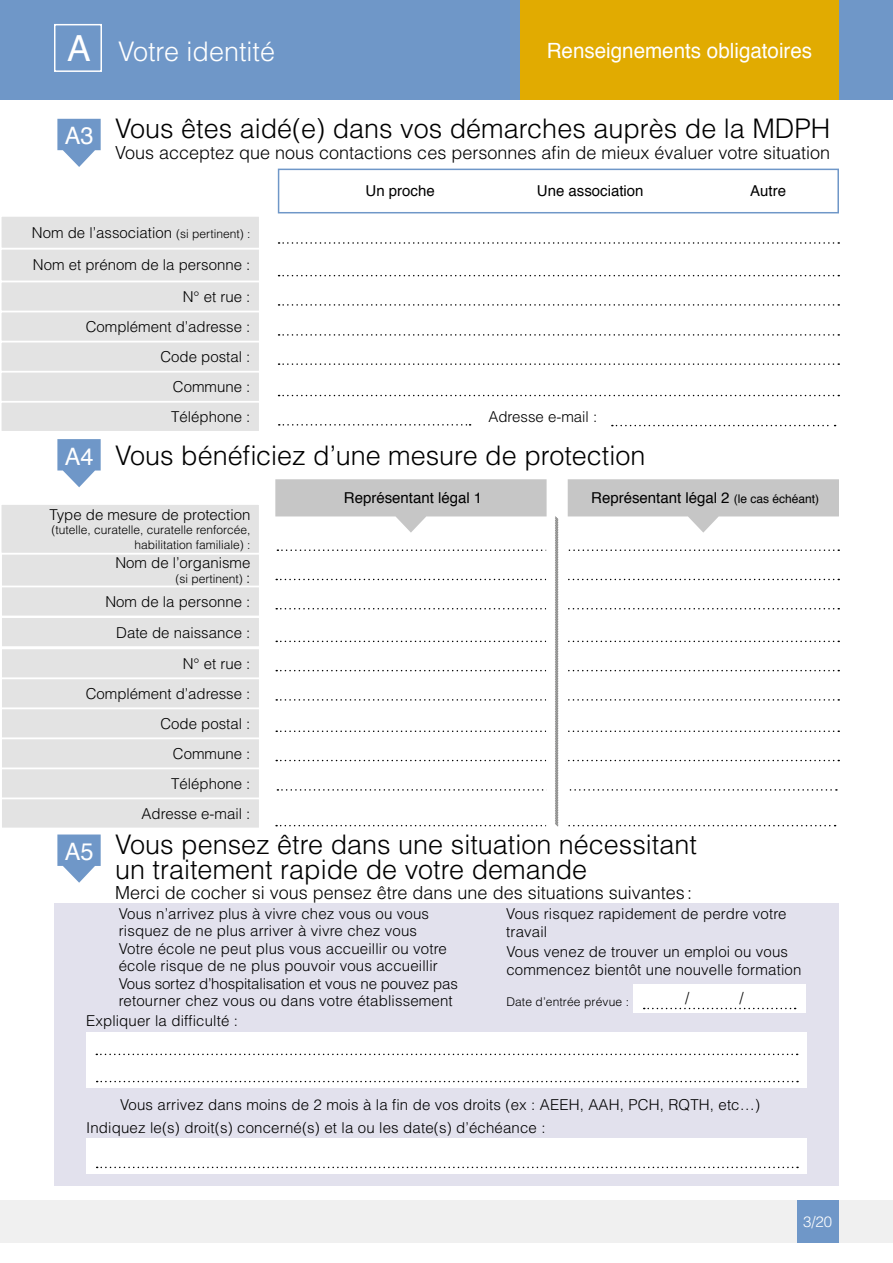
<style>
.page{position:relative;width:893px;height:1263px;background:#fff}
.page>*{position:absolute;margin:0;border:0;box-sizing:border-box;transform-origin:0 0}
.t1{font:36px "Helvetica";color:#fff}
.t2{font:300 27px/25.5px "Helvetica";color:#000}
.t3{font:300 27px "Helvetica";color:#fff}
.t4{font:24px "Helvetica";color:#fff}
.t5{font:21px "Helvetica";color:#fff}
.t6{font:300 18px "Helvetica";color:#000}
.t7{font:300 15px/16.5px "Helvetica";letter-spacing:.01em;color:#000}
.t8{font:300 15px/16.5px "Helvetica";letter-spacing:-.01em;color:#000}
.t9{font:15px "Helvetica";color:#000}
.t10{font:300 15px "Helvetica";color:#fff}
.t11{font:300 12px/14.4px "Helvetica";color:#000;text-align:right}
.s1{font-size:12px}
.s2{font-size:15px}
</style>
<div class="page">
<div style="left:0;top:1200px;width:893px;height:43px;background:#f0f0f0"></div>
<div style="left:796px;top:1200px;width:43px;height:43px;background:#6f97c8"></div>
<div style="left:54px;top:903px;width:785px;height:283px;background:#e2e1ed"></div>
<div style="left:0;top:0;width:893px;height:100px;background:#6f97c8"></div>
<div style="left:520px;top:0;width:319px;height:100px;background:#e1ab01"></div>
<div style="left:1px;top:282px;width:259px;height:29px;background:#e3e3e3"></div>
<div style="left:0;top:281px;width:260px;height:31px;border:2px solid #fff"></div>
<div style="left:1px;top:587px;width:259px;height:29px;background:#e3e3e3"></div>
<div style="left:0;top:586px;width:260px;height:31px;border:2px solid #fff"></div>
<div style="left:1px;top:617px;width:259px;height:30px;background:#e3e3e3"></div>
<div style="left:0;top:616px;width:260px;height:32px;border:2px solid #fff"></div>
<div style="left:1px;top:648px;width:259px;height:30px;background:#e3e3e3"></div>
<div style="left:0;top:648px;width:260px;height:31px;border:2px solid #fff"></div>
<div style="left:1px;top:249px;width:259px;height:32px;background:#e3e3e3"></div>
<div style="left:0;top:248px;width:260px;height:34px;border:2px solid #fff"></div>
<div style="left:1px;top:554px;width:259px;height:32px;background:#e3e3e3"></div>
<div style="left:0;top:553px;width:260px;height:34px;border:2px solid #fff"></div>
<div style="left:1px;top:504px;width:259px;height:49px;background:#e3e3e3"></div>
<div style="left:0;top:503px;width:260px;height:51px;border:2px solid #fff"></div>
<div style="left:1px;top:312px;width:259px;height:29px;background:#e3e3e3"></div>
<div style="left:0;top:311px;width:260px;height:31px;border:2px solid #fff"></div>
<div style="left:1px;top:678px;width:259px;height:30px;background:#e3e3e3"></div>
<div style="left:0;top:678px;width:260px;height:31px;border:2px solid #fff"></div>
<div style="left:1px;top:342px;width:259px;height:29px;background:#e3e3e3"></div>
<div style="left:0;top:341px;width:260px;height:31px;border:2px solid #fff"></div>
<div style="left:1px;top:708px;width:259px;height:30px;background:#e3e3e3"></div>
<div style="left:0;top:708px;width:260px;height:31px;border:2px solid #fff"></div>
<div style="left:1px;top:372px;width:259px;height:30px;background:#e3e3e3"></div>
<div style="left:0;top:371px;width:260px;height:31px;border:2px solid #fff"></div>
<div style="left:1px;top:738px;width:259px;height:30px;background:#e3e3e3"></div>
<div style="left:0;top:738px;width:260px;height:31px;border:2px solid #fff"></div>
<div style="left:1px;top:402px;width:259px;height:30px;background:#e3e3e3"></div>
<div style="left:0;top:401px;width:260px;height:31px;border:2px solid #fff"></div>
<div style="left:1px;top:768px;width:259px;height:30px;background:#e3e3e3"></div>
<div style="left:0;top:768px;width:260px;height:31px;border:2px solid #fff"></div>
<div style="left:1px;top:799px;width:259px;height:29px;background:#e3e3e3"></div>
<svg style="left:279px;top:304px;width:560px;height:2px"></svg>
<svg style="left:279px;top:363px;width:560px;height:2px"></svg>
<svg style="left:279px;top:275px;width:560px;height:1px"></svg>
<svg style="left:279px;top:242px;width:560px;height:2px"></svg>
<svg style="left:279px;top:334px;width:560px;height:2px"></svg>
<svg style="left:279px;top:395px;width:560px;height:1px"></svg>
<div style="left:1px;top:216px;width:259px;height:32px;background:#e3e3e3"></div>
<div style="left:0;top:215px;width:260px;height:34px;border:2px solid #fff"></div>
<div style="left:278px;top:169px;width:561px;height:44px;border:2px solid #6f97c8"></div>
<div style="left:86px;top:1032px;width:721px;height:56px;background:#fff"></div>
<svg style="left:96px;top:1054px;width:702px;height:1px"></svg>
<svg style="left:97px;top:1081px;width:701px;height:1px"></svg>
<div style="left:86px;top:1138px;width:721px;height:36px;background:#fff"></div>
<svg style="left:97px;top:1167px;width:701px;height:1px"></svg>
<svg style="left:57px;top:119px;width:44px;height:48px"></svg>
<svg style="left:57px;top:834px;width:44px;height:49px"></svg>
<svg style="left:57px;top:439px;width:44px;height:48px"></svg>
<div style="left:54px;top:24px;width:48px;height:48px;border:2px solid #fff"></div>
<svg style="left:279px;top:424px;width:192px;height:2px"></svg>
<svg style="left:612px;top:425px;width:224px;height:1px"></svg>
<div style="left:633px;top:984px;width:173px;height:28px;background:#fff"></div>
<svg style="left:644px;top:1008px;width:152px;height:1px"></svg>
<svg style="left:275px;top:479px;width:564px;height:348px"></svg>
<h1 class="t1" style="left:67px;top:21px;width:25px">A</h1>
<h3 class="t4" style="left:65px;top:117px;width:30px">A3</h3>
<h2 class="t3" style="left:118px;top:35px;width:159px">Votre identité</h2>
<h3 class="t5" style="left:547px;top:34px;width:267px">Renseignements obligatoires</h3>
<h2 class="t2" style="left:115px;top:116px;width:717px">Vous êtes aidé(e) dans vos démarches auprès de la MDPH</h2>
<p class="t6" style="left:115px;top:142px;width:717px">Vous acceptez que nous contactions ces personnes afin de mieux évaluer votre situation</p>
<p class="t9" style="left:366px;top:179px;width:71px">Un proche</p>
<p class="t9" style="left:537px;top:179px;width:108px">Une association</p>
<p class="t9" style="left:750px;top:179px;width:37px">Autre</p>
<p class="t7" style="left:32px;top:224px;width:220px">Nom de l’association <span class="s1">(si pertinent) :</span></p>
<p class="t7" style="left:33px;top:257px;width:219px">Nom et prénom de la personne :</p>
<p class="t7" style="left:183px;top:288px;width:69px">N° et rue :</p>
<p class="t7" style="left:86px;top:318px;width:166px">Complément d’adresse :</p>
<p class="t7" style="left:160px;top:348px;width:92px">Code postal :</p>
<h3 class="t4" style="left:65px;top:438px;width:30px">A4</h3>
<p class="t7" style="left:173px;top:378px;width:79px">Commune :</p>
<p class="t7" style="left:171px;top:408px;width:81px">Téléphone :</p>
<p class="t7" style="left:488px;top:408px;width:110px">Adresse e-mail :</p>
<h2 class="t2" style="left:115px;top:443px;width:532px">Vous bénéficiez d’une mesure de protection</h2>
<p class="t9" style="left:344px;top:486px;width:140px">Représentant légal 1</p>
<p class="t9" style="left:591px;top:486px;width:229px">Représentant légal 2 <span class="s1">(le cas échéant)</span></p>
<p class="t7" style="left:50px;top:506px;width:202px">Type de mesure de protection</p>
<p class="t11" style="left:51px;top:523px;width:200px">(tutelle, curatelle, curatelle renforcée, habilitation familiale) :</p>
<p class="t7" style="left:115px;top:554px;width:137px">Nom de l’organisme</p>
<p class="t11" style="left:175px;top:571px;width:77px">(si pertinent) <span class="s2">:</span></p>
<p class="t7" style="left:105px;top:586px;width:147px;line-height:30.9px;text-align:right">Nom de la personne :<br>Date de naissance :<br>N° et rue :</p>
<p class="t7" style="left:86px;top:685px;width:166px">Complément d’adresse :</p>
<p class="t7" style="left:160px;top:715px;width:92px">Code postal :</p>
<p class="t7" style="left:173px;top:745px;width:79px">Commune :</p>
<h3 class="t4" style="left:65px;top:833px;width:30px">A5</h3>
<p class="t7" style="left:142px;top:768px;width:110px;line-height:30px;text-align:right">Téléphone :<br>Adresse e-mail :</p>
<h2 class="t2" style="left:115px;top:831px;width:583px">Vous pensez être dans une situation nécessitant un traitement rapide de votre demande</h2>
<p class="t6" style="left:115px;top:881px;width:578px">Merci de cocher si vous pensez être dans une des situations suivantes:</p>
<p class="t7" style="left:119px;top:905px;width:312px">Vous n’arrivez plus à vivre chez vous ou vous risquez de ne plus arriver à vivre chez vous</p>
<p class="t7" style="left:119px;top:941px;width:330px">Votre école ne peut plus vous accueillir ou votre école risque de ne plus pouvoir vous accueillir</p>
<p class="t8" style="left:119px;top:976px;width:341px">Vous sortez d’hospitalisation et vous ne pouvez pas retourner chez vous ou dans votre établissement</p>
<p class="t7" style="left:506px;top:905px;width:282px;line-height:18px">Vous risquez rapidement de perdre votre travail</p>
<p class="t7" style="left:506px;top:942px;width:297px;line-height:18px">Vous venez de trouver un emploi ou vous commencez bientôt une nouvelle formation</p>
<p class="t11" style="left:506px;top:994px;width:124px">Date d’entrée prévue :</p>
<p class="t7" style="left:685px;top:990px;width:6px">/</p>
<p class="t7" style="left:739px;top:990px;width:6px">/</p>
<p class="t7" style="left:86px;top:1012px;width:154px">Expliquer la difficulté :</p>
<p class="t7" style="left:120px;top:1096px;width:641px">Vous arrivez dans moins de 2 mois à la fin de vos droits (ex : AEEH, AAH, PCH, RQTH, etc…)</p>
<p class="t7" style="left:86px;top:1119px;width:461px">Indiquez le(s) droit(s) concerné(s) et la ou les date(s) d’échéance :</p>
<p class="t10" style="left:803px;top:1212px;width:31px">3/20</p>
</div>
